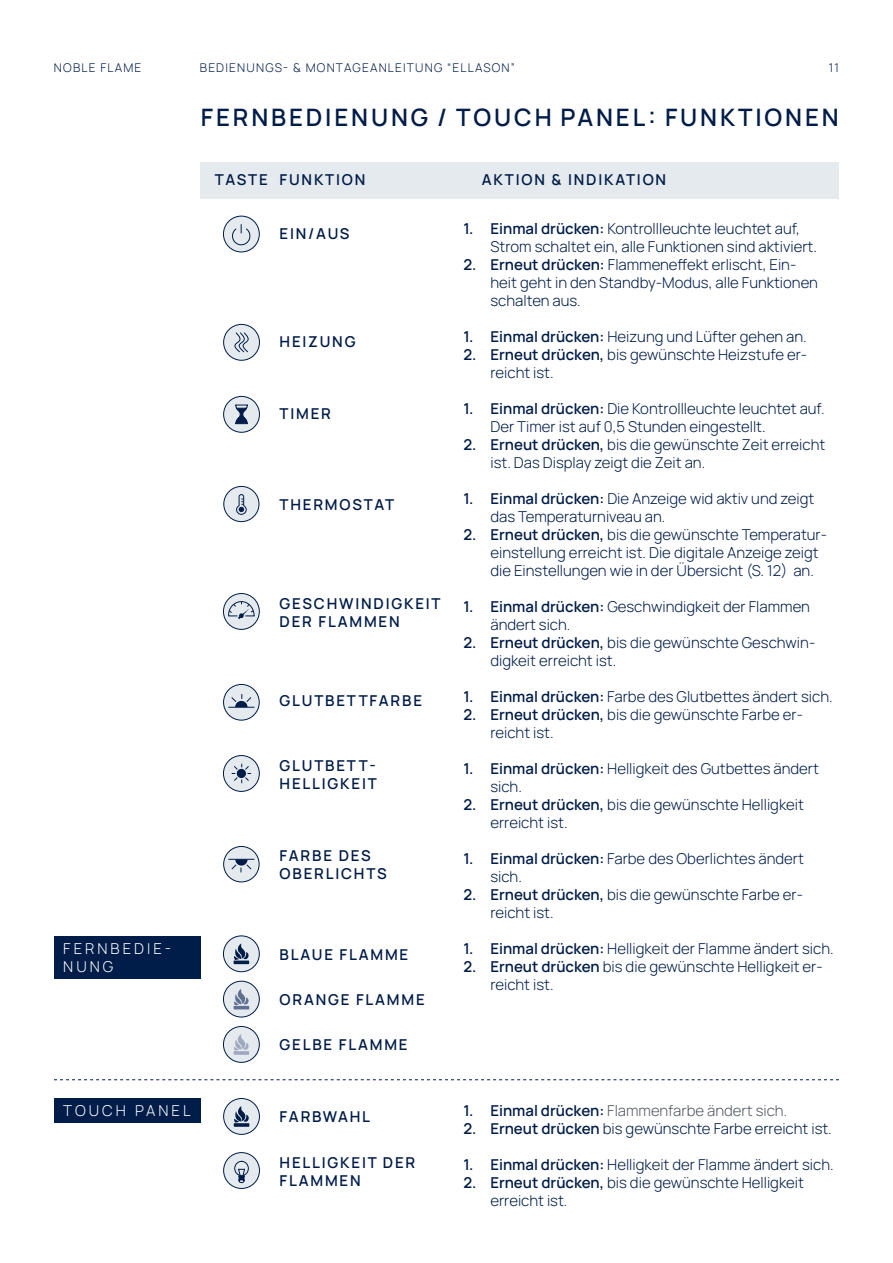
<style>
.page{position:relative;width:893px;height:1263px;background:#fff}
.page>*{position:absolute;margin:0;border:0;box-sizing:border-box;transform-origin:0 0}
.t1{font:600 24px "Manrope";letter-spacing:.12em;color:#001c48}
.t2{font:300 15px/18px "Manrope";color:#001c48}
.t3{font:600 15px/18px "Manrope";letter-spacing:.12em;color:#001c48}
.t4{font:300 15px "Manrope";color:#535861}
.t5{font:300 15px/18px "Manrope";letter-spacing:.2em;color:#fff}
.t6{font:300 12px "Manrope";letter-spacing:.1em;color:#001c48}
.s1{font-weight:600}
.s2{font-weight:600;color:#001c48}
</style>
<div class="page">
<div style="left:223px;top:755px;width:36px;height:36px;background:#e5eaee;border-radius:50%"></div>
<div style="left:223px;top:755px;width:37px;height:37px;border:1px solid #001c48;border-radius:50%"></div>
<svg style="left:232px;top:764px;width:19px;height:19px"></svg>
<div style="left:224px;top:846px;width:35px;height:36px;background:#e5eaee;border-radius:50%"></div>
<div style="left:223px;top:846px;width:36px;height:36px;border:1px solid #001c48;border-radius:50%"></div>
<svg style="left:228px;top:859px;width:26px;height:13px"></svg>
<div style="left:224px;top:684px;width:35px;height:36px;background:#e5eaee;border-radius:50%"></div>
<div style="left:223px;top:684px;width:37px;height:36px;border:1px solid #001c48;border-radius:50%"></div>
<svg style="left:228px;top:694px;width:26px;height:14px"></svg>
<div style="left:223px;top:593px;width:36px;height:36px;background:#e5eaee;border-radius:50%"></div>
<div style="left:223px;top:593px;width:37px;height:37px;border:1px solid #001c48;border-radius:50%"></div>
<svg style="left:228px;top:601px;width:27px;height:18px"></svg>
<div style="left:201px;top:162px;width:638px;height:36px;background:#e5eaee"></div>
<div style="left:224px;top:486px;width:35px;height:36px;background:#e5eaee;border-radius:50%"></div>
<div style="left:223px;top:486px;width:36px;height:36px;border:1px solid #001c48;border-radius:50%"></div>
<svg style="left:236px;top:494px;width:11px;height:21px"></svg>
<div style="left:224px;top:324px;width:35px;height:36px;background:#e5eaee;border-radius:50%"></div>
<div style="left:223px;top:324px;width:37px;height:37px;border:1px solid #001c48;border-radius:50%"></div>
<svg style="left:234px;top:332px;width:15px;height:21px"></svg>
<div style="left:224px;top:396px;width:35px;height:36px;background:#e5eaee;border-radius:50%"></div>
<div style="left:223px;top:396px;width:37px;height:37px;border:1px solid #001c48;border-radius:50%"></div>
<svg style="left:235px;top:395px;width:13px;height:38px"></svg>
<div style="left:223px;top:936px;width:36px;height:36px;background:#e5eaee;border-radius:50%"></div>
<div style="left:223px;top:935px;width:37px;height:37px;border:1px solid #001c48;border-radius:50%"></div>
<svg style="left:234px;top:943px;width:16px;height:21px"></svg>
<div style="left:224px;top:1098px;width:35px;height:36px;background:#e5eaee;border-radius:50%"></div>
<div style="left:223px;top:1098px;width:37px;height:37px;border:1px solid #001c48;border-radius:50%"></div>
<svg style="left:234px;top:1106px;width:16px;height:21px"></svg>
<div style="left:223px;top:981px;width:36px;height:36px;background:#e5eaee;border-radius:50%"></div>
<div style="left:223px;top:981px;width:37px;height:36px;border:1px solid #001c48;border-radius:50%"></div>
<svg style="left:234px;top:989px;width:16px;height:20px"></svg>
<div style="left:223px;top:1026px;width:36px;height:36px;background:#e5eaee;border-radius:50%"></div>
<div style="left:223px;top:1026px;width:37px;height:37px;border:1px solid #001c48;border-radius:50%"></div>
<svg style="left:234px;top:1034px;width:16px;height:21px"></svg>
<div style="left:223px;top:216px;width:36px;height:36px;background:#e5eaee;border-radius:50%"></div>
<div style="left:223px;top:216px;width:37px;height:36px;border:1px solid #001c48;border-radius:50%"></div>
<svg style="left:232px;top:224px;width:19px;height:22px"></svg>
<div style="left:54px;top:936px;width:147px;height:43px;background:#001c48"></div>
<div style="left:54px;top:1098px;width:147px;height:25px;background:#001c48"></div>
<div style="left:224px;top:1152px;width:35px;height:36px;background:#e5eaee;border-radius:50%"></div>
<div style="left:223px;top:1152px;width:37px;height:37px;border:1px solid #001c48;border-radius:50%"></div>
<div style="left:234px;top:1161px;width:15px;height:15px;border:1px solid #001c48;border-radius:50%"></div>
<svg style="left:238px;top:1168px;width:8px;height:15px"></svg>
<svg style="left:54px;top:1079px;width:785px;height:1px"></svg>
<p class="t6" style="left:54px;top:59px;width:89px">NOBLE FLAME</p>
<p class="t6" style="left:200px;top:59px;width:317px">BEDIENUNGS- &amp; MONTAGEANLEITUNG “ELLASON”</p>
<p class="t6" style="left:829px;top:59px;width:12px">11</p>
<h1 class="t1" style="left:201px;top:100px;width:640px">FERNBEDIENUNG / TOUCH PANEL: FUNKTIONEN</h1>
<p class="t5" style="left:63px;top:939px;width:109px">FERNBEDIE-<br>NUNG</p>
<p class="t5" style="left:63px;top:1101px;width:129px">TOUCH PANEL</p>
<p class="t3" style="left:215px;top:170px;width:152px">TASTE FUNKTION</p>
<p class="t3" style="left:482px;top:170px;width:186px">AKTION &amp; INDIKATION</p>
<p class="t3" style="left:280px;top:224px;width:71px">EIN/AUS</p>
<p class="t3" style="left:280px;top:332px;width:77px">HEIZUNG</p>
<p class="t3" style="left:280px;top:404px;width:53px">TIMER</p>
<p class="t3" style="left:280px;top:494px;width:116px">THERMOSTAT</p>
<p class="t3" style="left:280px;top:593px;width:163px">GESCHWINDIGKEIT<br>DER FLAMMEN</p>
<p class="t3" style="left:280px;top:691px;width:144px">GLUTBETTFARBE</p>
<p class="t3" style="left:280px;top:755px;width:99px">GLUTBETT-<br>HELLIGKEIT</p>
<p class="t3" style="left:280px;top:845px;width:109px">FARBE DES<br>OBERLICHTS</p>
<p class="t3" style="left:280px;top:944px;width:130px">BLAUE FLAMME</p>
<p class="t3" style="left:280px;top:989px;width:147px">ORANGE FLAMME</p>
<p class="t3" style="left:280px;top:1034px;width:129px">GELBE FLAMME</p>
<p class="t3" style="left:280px;top:1106px;width:92px">FARBWAHL</p>
<p class="t3" style="left:280px;top:1153px;width:137px">HELLIGKEIT DER<br>FLAMMEN</p>
<p class="t2" style="left:490px;top:219px;width:328px;text-indent:-27px"><span class="s1">1. Einmal drücken:</span> Kontrollleuchte leuchtet auf,<br>Strom schaltet ein, alle Funktionen sind aktiviert.</p>
<p class="t2" style="left:490px;top:255px;width:329px;text-indent:-27px"><span class="s1">2. Erneut drücken:</span> Flammeneffekt erlischt, Ein&shy;heit geht in den Standby-Modus, alle Funktionen schalten aus.</p>
<p class="t2" style="left:463px;top:327px;width:345px"><span class="s1">1. Einmal drücken:</span> Heizung und Lüfter gehen an.</p>
<p class="t2" style="left:490px;top:345px;width:318px;text-indent:-27px"><span class="s1">2. Erneut drücken,</span> bis gewünschte Heizstufe er&shy;reicht ist.</p>
<p class="t2" style="left:490px;top:399px;width:336px;text-indent:-27px"><span class="s1">1. Einmal drücken:</span> Die Kontrollleuchte leuchtet auf.<br>Der Timer ist auf 0,5 Stunden eingestellt.</p>
<p class="t2" style="left:490px;top:435px;width:336px;text-indent:-27px"><span class="s1">2. Erneut drücken,</span> bis die gewünschte Zeit erreicht ist. Das Display zeigt die Zeit an.</p>
<p class="t2" style="left:490px;top:489px;width:325px;text-indent:-27px"><span class="s1">1. Einmal drücken:</span> Die Anzeige wid aktiv und zeigt das Temperaturniveau an.</p>
<p class="t2" style="left:490px;top:525px;width:338px;text-indent:-27px"><span class="s1">2. Erneut drücken,</span> bis die gewünschte Temperatur&shy;einstellung erreicht ist. Die digitale Anzeige zeigt die Einstellungen wie in der Übersicht (S. 12) an.</p>
<p class="t2" style="left:490px;top:597px;width:321px;text-indent:-27px"><span class="s1">1. Einmal drücken:</span> Geschwindigkeit der Flammen ändert sich.</p>
<p class="t2" style="left:490px;top:633px;width:326px;text-indent:-27px"><span class="s1">2. Erneut drücken,</span> bis die gewünschte Geschwin&shy;digkeit erreicht ist.</p>
<p class="t2" style="left:463px;top:687px;width:371px"><span class="s1">1. Einmal drücken:</span> Farbe des Glutbettes ändert sich.</p>
<p class="t2" style="left:490px;top:705px;width:314px;text-indent:-27px"><span class="s1">2. Erneut drücken,</span> bis die gewünschte Farbe er&shy;reicht ist.</p>
<p class="t2" style="left:490px;top:759px;width:330px;text-indent:-27px"><span class="s1">1. Einmal drücken:</span> Helligkeit des Gutbettes ändert sich.</p>
<p class="t2" style="left:490px;top:795px;width:315px;text-indent:-27px"><span class="s1">2. Erneut drücken,</span> bis die gewünschte Helligkeit erreicht ist.</p>
<p class="t2" style="left:490px;top:849px;width:315px;text-indent:-27px"><span class="s1">1. Einmal drücken:</span> Farbe des Oberlichtes ändert sich.</p>
<p class="t2" style="left:490px;top:885px;width:314px;text-indent:-27px"><span class="s1">2. Erneut drücken,</span> bis die gewünschte Farbe er&shy;reicht ist.</p>
<p class="t2" style="left:463px;top:939px;width:372px"><span class="s1">1. Einmal drücken:</span> Helligkeit der Flamme ändert sich.</p>
<p class="t2" style="left:490px;top:957px;width:334px;text-indent:-27px"><span class="s1">2. Erneut drücken</span> bis die gewünschte Helligkeit er&shy;reicht ist.</p>
<p class="t4" style="left:463px;top:1100px;width:325px"><span class="s2">1. Einmal drücken:</span> Flammenfarbe ändert sich.</p>
<p class="t2" style="left:463px;top:1119px;width:370px"><span class="s1">2. Erneut drücken</span> bis gewünschte Farbe erreicht ist.</p>
<p class="t2" style="left:463px;top:1155px;width:372px"><span class="s1">1. Einmal drücken:</span> Helligkeit der Flamme ändert sich.</p>
<p class="t2" style="left:490px;top:1173px;width:315px;text-indent:-27px"><span class="s1">2. Erneut drücken,</span> bis die gewünschte Helligkeit erreicht ist.</p>
</div>
